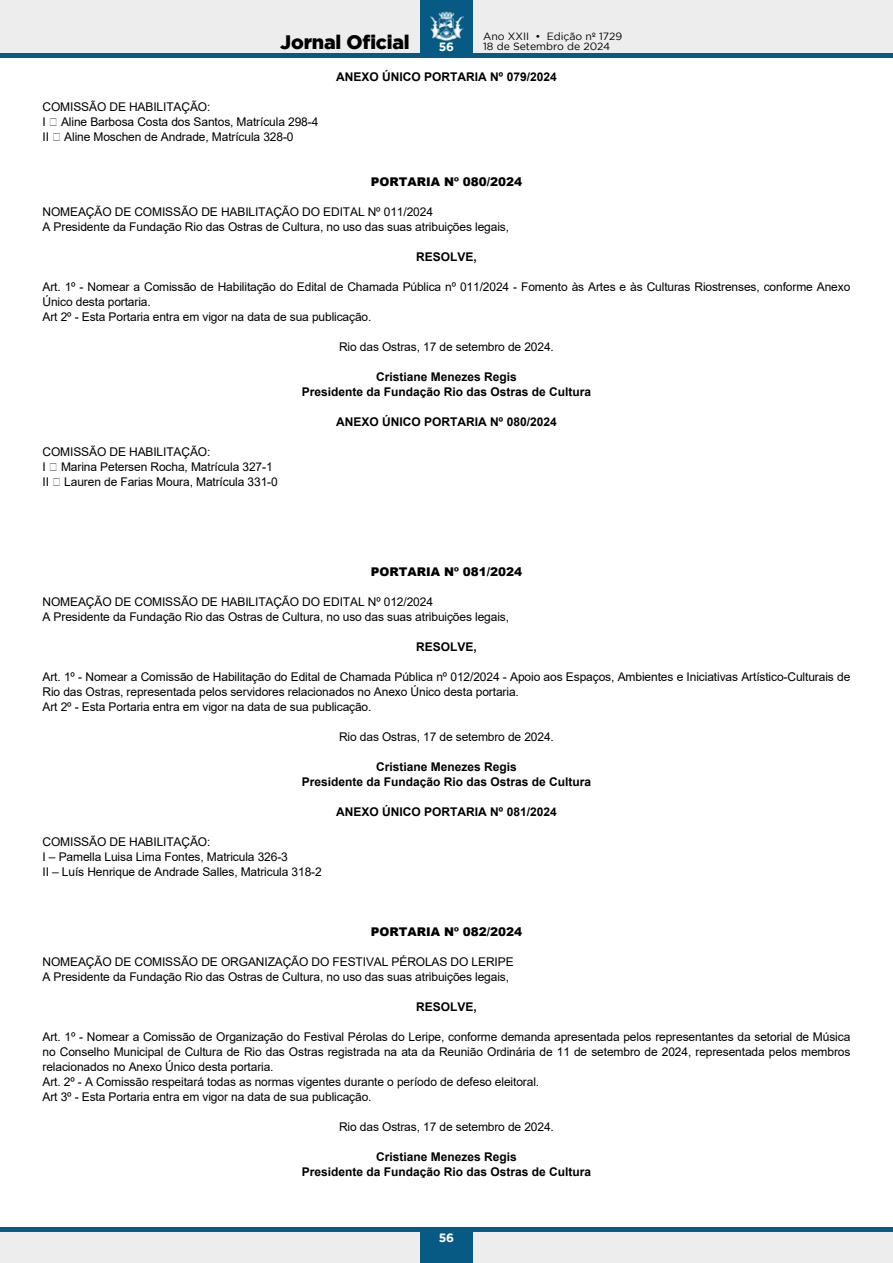
<style>
.page{position:relative;width:893px;height:1263px;background:#fff}
.page>*{position:absolute;margin:0;border:0;box-sizing:border-box;transform-origin:0 0}
.t1{font:900 19.5px "Gotham";letter-spacing:-.01em;color:#000}
.t2{font:12px/15px "Arial";letter-spacing:-.01em;color:#000}
.t3{font:700 12px/15px "Arial";color:#000;text-align:center}
.t4{font:900 12px "Arial";color:#000}
.t5{font:700 12px "Gotham";color:#fff}
.t6{font:10.5px/10.5px "Gotham";color:#000}
</style>
<div class="page">
<div style="left:0;top:1229px;width:893px;height:34px;background:#ededed"></div>
<div style="left:0;top:0;width:893px;height:56px;background:#ededed"></div>
<div style="left:0;top:53px;width:893px;height:5px;background:#075a84"></div>
<div style="left:420px;top:0;width:52px;height:56px;background:#075a84"></div>
<img style="left:430px;top:11px;width:33px;height:30px">
<hr style="left:0;top:1227px;width:893px;height:4px;background:#075a84">
<div style="left:420px;top:1228px;width:52px;height:35px;background:#075a84"></div>
<p class="t6" style="left:483px;top:31px;width:140px">Ano XXII • Edição nº 1729<br>18 de Setembro de 2024</p>
<p class="t3" style="left:336px;top:70px;width:222px">ANEXO ÚNICO PORTARIA Nº 079/2024</p>
<h1 class="t1" style="left:280px;top:31px;width:131px">Jornal Oficial</h1>
<p class="t5" style="left:439px;top:40px;width:17px">56</p>
<p class="t2" style="left:43px;top:99px;width:169px">COMISSÃO DE HABILITAÇÃO:<br>I</p>
<p class="t2" style="left:61px;top:114px;width:259px">Aline Barbosa Costa dos Santos, Matrícula 298-4</p>
<p class="t2" style="left:43px;top:129px;width:8px">II</p>
<p class="t2" style="left:64px;top:129px;width:231px">Aline Moschen de Andrade, Matrícula 328-0</p>
<p class="t4" style="left:371px;top:173px;width:153px">PORTARIA Nº 080/2024</p>
<p class="t2" style="left:43px;top:204px;width:468px">NOMEAÇÃO DE COMISSÃO DE HABILITAÇÃO DO EDITAL Nº 011/2024<br>A Presidente da Fundação Rio das Ostras de Cultura, no uso das suas atribuições legais,</p>
<p class="t3" style="left:416px;top:250px;width:62px">RESOLVE,</p>
<p class="t2" style="left:43px;top:279px;width:809px">Art. 1º - Nomear a Comissão de Habilitação do Edital de Chamada Pública nº 011/2024 - Fomento às Artes e às Culturas Riostrenses, conforme Anexo<br>Único desta portaria.<br>Art 2º - Esta Portaria entra em vigor na data de sua publicação.</p>
<p class="t2" style="left:339px;top:339px;width:216px">Rio das Ostras, 17 de setembro de 2024.</p>
<p class="t3" style="left:302px;top:370px;width:291px">Cristiane Menezes Regis<br>Presidente da Fundação Rio das Ostras de Cultura</p>
<p class="t3" style="left:336px;top:415px;width:222px">ANEXO ÚNICO PORTARIA Nº 080/2024</p>
<p class="t2" style="left:43px;top:444px;width:169px">COMISSÃO DE HABILITAÇÃO:<br>I</p>
<p class="t2" style="left:61px;top:459px;width:213px">Marina Petersen Rocha, Matrícula 327-1</p>
<p class="t2" style="left:43px;top:474px;width:8px">II</p>
<p class="t2" style="left:64px;top:474px;width:215px">Lauren de Farias Moura, Matrícula 331-0</p>
<p class="t4" style="left:371px;top:563px;width:153px">PORTARIA Nº 081/2024</p>
<p class="t2" style="left:43px;top:594px;width:468px">NOMEAÇÃO DE COMISSÃO DE HABILITAÇÃO DO EDITAL Nº 012/2024<br>A Presidente da Fundação Rio das Ostras de Cultura, no uso das suas atribuições legais,</p>
<p class="t3" style="left:416px;top:640px;width:62px">RESOLVE,</p>
<p class="t2" style="left:43px;top:669px;width:809px">Art. 1º - Nomear a Comissão de Habilitação do Edital de Chamada Pública nº 012/2024 - Apoio aos Espaços, Ambientes e Iniciativas Artístico-Culturais de<br>Rio das Ostras, representada pelos servidores relacionados no Anexo Único desta portaria.<br>Art 2º - Esta Portaria entra em vigor na data de sua publicação.</p>
<p class="t2" style="left:339px;top:729px;width:216px">Rio das Ostras, 17 de setembro de 2024.</p>
<p class="t3" style="left:302px;top:760px;width:291px">Cristiane Menezes Regis<br>Presidente da Fundação Rio das Ostras de Cultura</p>
<p class="t3" style="left:336px;top:805px;width:222px">ANEXO ÚNICO PORTARIA Nº 081/2024</p>
<p class="t2" style="left:43px;top:834px;width:281px">COMISSÃO DE HABILITAÇÃO:<br>I – Pamella Luisa Lima Fontes, Matricula 326-3<br>II – Luís Henrique de Andrade Salles, Matricula 318-2</p>
<p class="t4" style="left:371px;top:923px;width:153px">PORTARIA Nº 082/2024</p>
<p class="t2" style="left:43px;top:954px;width:473px">NOMEAÇÃO DE COMISSÃO DE ORGANIZAÇÃO DO FESTIVAL PÉROLAS DO LERIPE<br>A Presidente da Fundação Rio das Ostras de Cultura, no uso das suas atribuições legais,</p>
<p class="t3" style="left:416px;top:1000px;width:62px">RESOLVE,</p>
<p class="t2" style="left:43px;top:1029px;width:809px">Art. 1º - Nomear a Comissão de Organização do Festival Pérolas do Leripe, conforme demanda apresentada pelos representantes da setorial de Música no Conselho Municipal de Cultura de Rio das Ostras registrada na ata da Reunião Ordinária de 11 de setembro de 2024, representada pelos membros relacionados no Anexo Único desta portaria.<br>Art. 2º - A Comissão respeitará todas as normas vigentes durante o período de defeso eleitoral.<br>Art 3º - Esta Portaria entra em vigor na data de sua publicação.</p>
<p class="t2" style="left:339px;top:1119px;width:216px">Rio das Ostras, 17 de setembro de 2024.</p>
<p class="t3" style="left:302px;top:1150px;width:291px">Cristiane Menezes Regis<br>Presidente da Fundação Rio das Ostras de Cultura</p>
<p class="t5" style="left:439px;top:1231px;width:17px">56</p>
</div>
